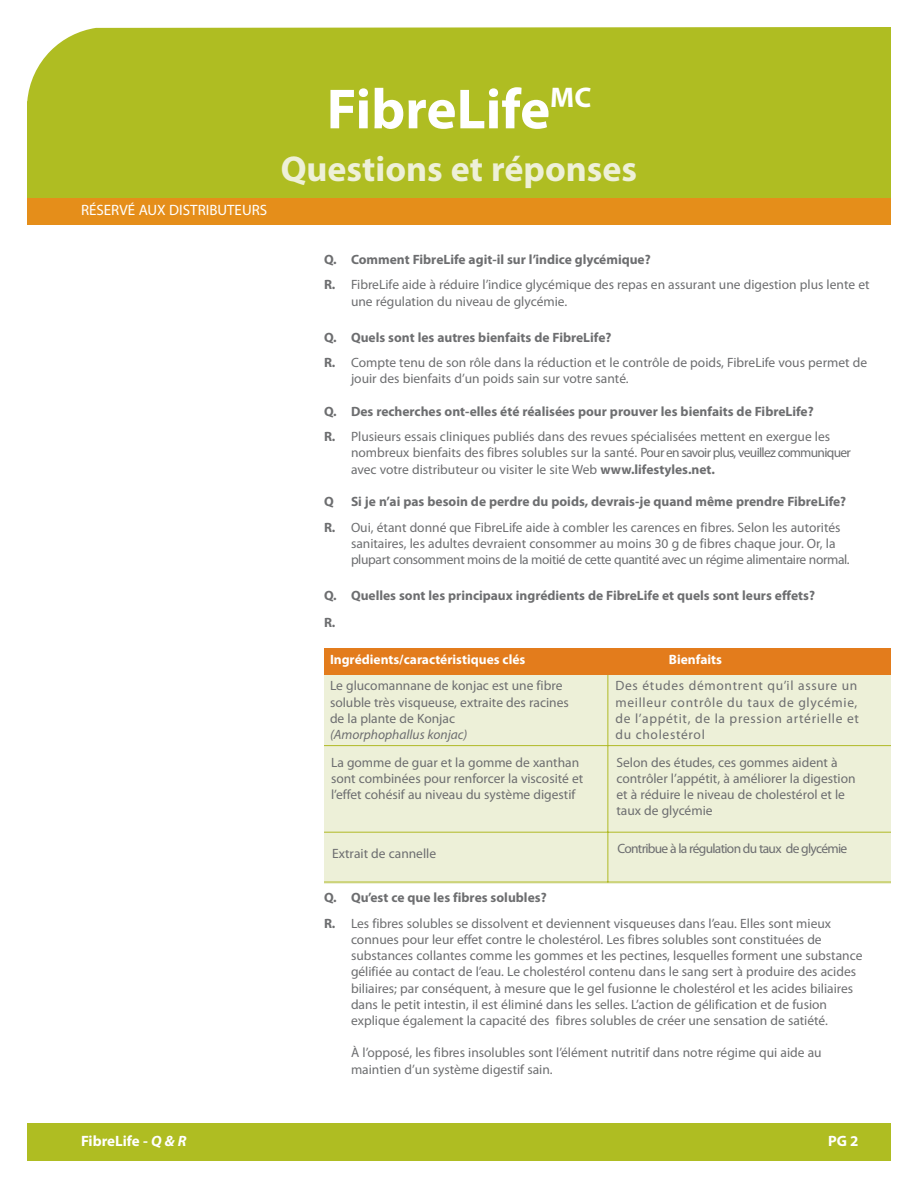
<style>
.page{position:relative;width:918px;height:1188px;background:#fff}
.page>*{position:absolute;margin:0;border:0;box-sizing:border-box;transform-origin:0 0}
.t1{font:700 57px "Myriad Pro";color:#fff}
.t2{font:700 36px "Myriad Pro";color:#eef0d8}
.t3{font:15px "Myriad Pro";color:#fff}
.t4{font:700 15px "Myriad Pro";color:#fff}
.t5{font:13.5px/16.2px "Myriad Pro";color:#6d6e70}
.t6{font:13.5px/16.2px "Myriad Pro";letter-spacing:-.025em;color:#6d6e70}
.t7{font:13.5px/16.2px "Myriad Pro";letter-spacing:.05em;color:#6d6e70}
.t8{font:700 13.5px/27px "Myriad Pro";color:#6d6e70}
.t9{font:700 13.5px "Myriad Pro";color:#fff}
.t10{font:13.5px "Myriad Pro";letter-spacing:-.05em;color:#6d6e70}
.t11{font:italic 13.5px "Myriad Pro";color:#6d6e70}
.s1{font-weight:700}
.s2{font-style:italic}
</style>
<div class="page">
<div style="left:27px;top:27px;width:864px;height:171px;background:#afbd22"></div>
<div style="left:27px;top:198px;width:864px;height:27px;background:#e58e1a"></div>
<div style="left:324px;top:675px;width:567px;height:209px;background:#edf0d8"></div>
<hr style="left:324px;top:882px;width:567px;height:1px;background:#b0ba25">
<hr style="left:324px;top:832px;width:567px;height:1px;background:#b0ba25">
<hr style="left:324px;top:745px;width:567px;height:1px;background:#b0ba25">
<hr style="left:608px;top:663px;width:1px;height:219px;background:#b0ba25">
<div style="left:324px;top:648px;width:567px;height:27px;background:#e37c1c"></div>
<div style="left:27px;top:1123px;width:864px;height:38px;background:#afbd22"></div>
<p class="t3" style="left:81px;top:205px;width:188px">RÉSERVÉ AUX DISTRIBUTEURS</p>
<h1 class="t1" style="left:327px;top:88px;width:266px">FibreLife<sup>MC</sup></h1>
<h2 class="t2" style="left:281px;top:155px;width:358px">Questions et réponses</h2>
<p class="t5" style="left:324px;top:248px;width:547px;line-height:25.5px"><span class="s1">Q. Comment FibreLife agit-il sur l’indice glycémique?<br>R.</span> FibreLife aide à réduire l’indice glycémique des repas en assurant une digestion plus lente et</p>
<p class="t5" style="left:351px;top:294px;width:218px">une régulation du niveau de glycémie.</p>
<p class="t5" style="left:324px;top:325px;width:545px;line-height:25.5px"><span class="s1">Q. Quels sont les autres bienfaits de FibreLife?<br>R.</span> Compte tenu de son rôle dans la réduction et le contrôle de poids, FibreLife vous permet de</p>
<p class="t5" style="left:351px;top:372px;width:279px">jouir des bienfaits d’un poids sain sur votre santé.</p>
<p class="t5" style="left:324px;top:399px;width:508px;line-height:25.5px"><span class="s1">Q. Des recherches ont-elles été réalisées pour prouver les bienfaits de FibreLife?<br>R.</span> Plusieurs essais cliniques publiés dans des revues spécialisées mettent en exergue les</p>
<p class="t5" style="left:351px;top:446px;width:502px">nombreux bienfaits des fibres solubles sur la santé. Pour en savoir plus, veuillez communiquer avec votre distributeur ou visiter le site Web <span class="s1">www.lifestyles.net.</span></p>
<p class="t8" style="left:324px;top:489px;width:11px">Q</p>
<p class="t5" style="left:324px;top:490px;width:524px;line-height:25.5px;text-indent:27px"><span class="s1">Si je n’ai pas besoin de perdre du poids, devrais-je quand même prendre FibreLife?<br>R.</span> Oui, étant donné que FibreLife aide à combler les carences en fibres. Selon les autorités</p>
<p class="t6" style="left:351px;top:536px;width:500px">sanitaires, les adultes devraient consommer au moins 30 g de fibres chaque jour. Or, la plupart consomment moins de la moitié de cette quantité avec un régime alimentaire normal.</p>
<p class="t8" style="left:324px;top:583px;width:493px">Q. Quelles sont les principaux ingrédients de FibreLife et quels sont leurs effets?<br>R.</p>
<p class="t9" style="left:330px;top:655px;width:197px">Ingrédients/caractéristiques clés</p>
<p class="t9" style="left:669px;top:655px;width:55px">Bienfaits</p>
<p class="t5" style="left:330px;top:679px;width:240px">Le glucomannane de konjac est une fibre soluble très visqueuse, extraite des racines de la plante de Konjac</p>
<p class="t11" style="left:330px;top:729px;width:139px">(Amorphophallus konjac)</p>
<p class="t7" style="left:615px;top:679px;width:245px">Des études démontrent qu’il assure un meilleur contrôle du taux de glycémie, de l’appétit, de la pression artérielle et du cholestérol</p>
<p class="t5" style="left:331px;top:755px;width:254px">La gomme de guar et la gomme de xanthan sont combinées pour renforcer la viscosité et l’effet cohésif au niveau du système digestif</p>
<p class="t5" style="left:616px;top:755px;width:241px">Selon des études, ces gommes aident à contrôler l’appétit, à améliorer la digestion et à réduire le niveau de cholestérol et le taux de glycémie</p>
<p class="t5" style="left:332px;top:847px;width:106px">Extrait de cannelle</p>
<p class="t10" style="left:617px;top:843px;width:231px">Contribue à la régulation du taux de glycémie</p>
<p class="t5" style="left:324px;top:886px;width:509px;line-height:25.5px"><span class="s1">Q. Qu’est ce que les fibres solubles?<br>R.</span> Les fibres solubles se dissolvent et deviennent visqueuses dans l’eau. Elles sont mieux</p>
<p class="t5" style="left:351px;top:932px;width:513px">connues pour leur effet contre le cholestérol. Les fibres solubles sont constituées de substances collantes comme les gommes et les pectines, lesquelles forment une substance gélifiée au contact de l’eau. Le cholestérol contenu dans le sang sert à produire des acides biliaires; par conséquent, à mesure que le gel fusionne le cholestérol et les acides biliaires dans le petit intestin, il est éliminé dans les selles. L’action de gélification et de fusion explique également la capacité des fibres solubles de créer une sensation de satiété.</p>
<p class="t5" style="left:351px;top:1046px;width:472px">À l’opposé, les fibres insolubles sont l’élément nutritif dans notre régime qui aide au maintien d’un système digestif sain.</p>
<p class="t4" style="left:81px;top:1135px;width:107px">FibreLife - <span class="s2">Q &amp; R</span></p>
<p class="t4" style="left:828px;top:1135px;width:32px">PG 2</p>
</div>
